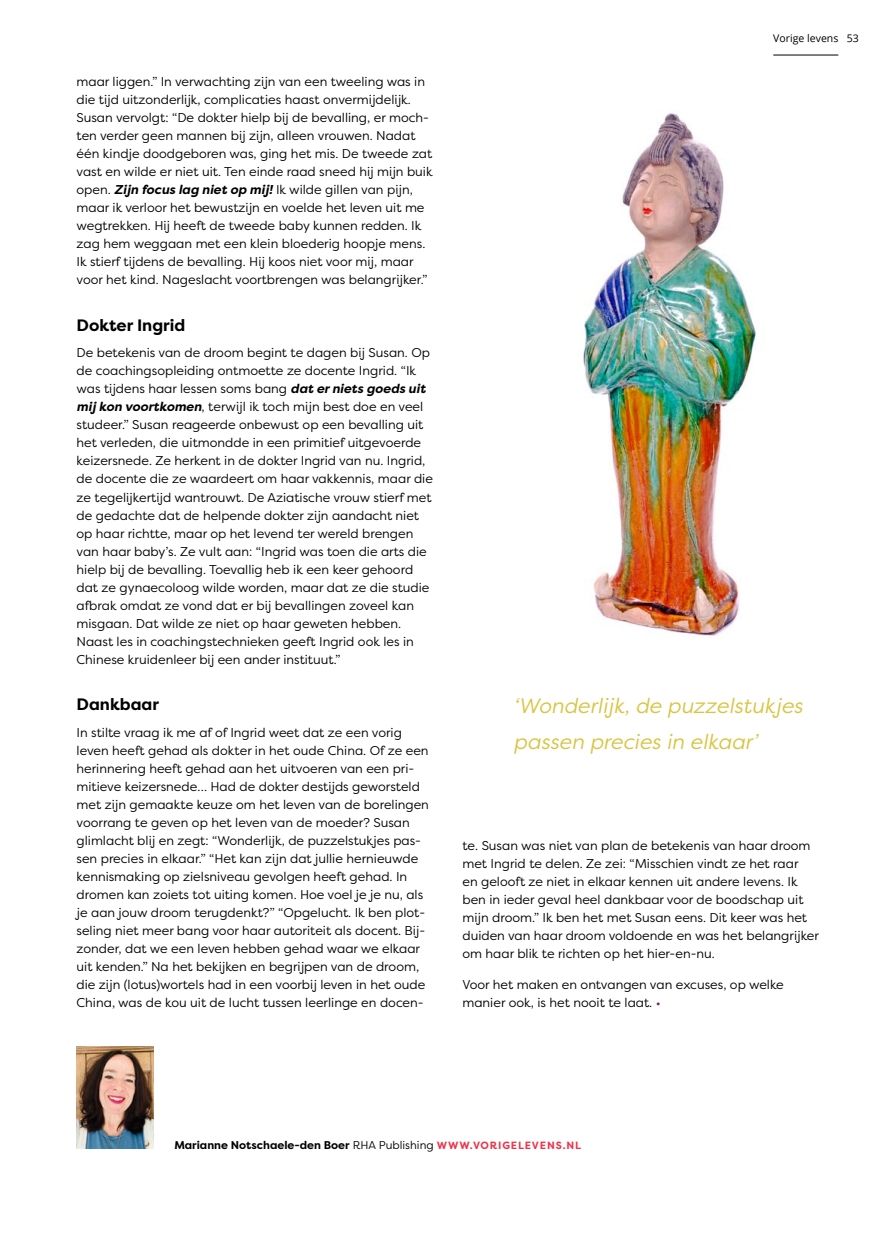
<style>
.page{position:relative;width:893px;height:1234px;background:#fff}
.page>*{position:absolute;margin:0;border:0;box-sizing:border-box;transform-origin:0 0}
.t1{font:italic 21px/36px "Filson Pro";color:#d8c543}
.t2{font:700 16.5px "Filson Pro";color:#000}
.t3{font:12.75px/18px "Filson Pro";color:#000}
.t4{font:700 11.25px "Filson Pro";color:#000}
.t5{font:10.5px "Open Sans";color:#000}
.s1{font-weight:700;font-style:italic}
.s2{color:#722762}
.s3{font-weight:400}
.s4{font-size:10.5px;color:#ee334b}
</style>
<div class="page">
<img style="left:583px;top:113px;width:173px;height:526px">
<img style="left:77px;top:1046px;width:76px;height:102px">
<hr style="left:773px;top:55px;width:65px;height:1px;background:#000">
<p class="t3" style="left:77px;top:72px;width:358px">maar liggen.” In verwachting zijn van een tweeling was in die tijd uitzonderlijk, complicaties haast onvermijdelijk.<br>Susan vervolgt: “De dokter hielp bij de bevalling, er moch&shy;ten verder geen mannen bij zijn, alleen vrouwen. Nadat één kindje doodgeboren was, ging het mis. De tweede zat vast en wilde er niet uit. Ten einde raad sneed hij mijn buik open. <span class="s1">Zijn focus lag niet op mij!</span> Ik wilde gillen van pijn, maar ik verloor het bewustzijn en voelde het leven uit me wegtrekken. Hij heeft de tweede baby kunnen redden. Ik zag hem weggaan met een klein bloederig hoopje mens.<br>Ik stierf tijdens de bevalling. Hij koos niet voor mij, maar voor het kind. Nageslacht voortbrengen was belangrijker.”</p>
<p class="t2" style="left:77px;top:314px;width:110px">Dokter Ingrid</p>
<p class="t3" style="left:77px;top:343px;width:358px">De betekenis van de droom begint te dagen bij Susan. Op de coachingsopleiding ontmoette ze docente Ingrid. “Ik was tijdens haar lessen soms bang <span class="s1">dat er niets goeds uit mij kon voortkomen</span>, terwijl ik toch mijn best doe en veel studeer.” Susan reageerde onbewust op een bevalling uit het verleden, die uitmondde in een primitief uitgevoerde keizersnede. Ze herkent in de dokter Ingrid van nu. Ingrid, de docente die ze waardeert om haar vakkennis, maar die ze tegelijkertijd wantrouwt. De Aziatische vrouw stierf met de gedachte dat de helpende dokter zijn aandacht niet op haar richtte, maar op het levend ter wereld brengen van haar baby’s. Ze vult aan: “Ingrid was toen die arts die hielp bij de bevalling. Toevallig heb ik een keer gehoord dat ze gynaecoloog wilde worden, maar dat ze die studie afbrak omdat ze vond dat er bij bevallingen zoveel kan misgaan. Dat wilde ze niet op haar geweten hebben.<br>Naast les in coachingstechnieken geeft Ingrid ook les in Chinese kruidenleer bij een ander instituut.”</p>
<p class="t2" style="left:77px;top:693px;width:84px">Dankbaar</p>
<p class="t3" style="left:77px;top:722px;width:354px">In stilte vraag ik me af of Ingrid weet dat ze een vorig leven heeft gehad als dokter in het oude China. Of ze een herinnering heeft gehad aan het uitvoeren van een pri&shy;mitieve keizersnede… Had de dokter destijds geworsteld met zijn gemaakte keuze om het leven van de borelingen voorrang te geven op het leven van de moeder? Susan glimlacht blij en zegt: “Wonderlijk, de puzzelstukjes pas&shy;sen precies in elkaar.” “Het kan zijn dat jullie hernieuwde kennismaking op zielsniveau gevolgen heeft gehad. In dromen kan zoiets tot uiting komen. Hoe voel je je nu, als je aan jouw droom terugdenkt?” “Opgelucht. Ik ben plot&shy;seling niet meer bang voor haar autoriteit als docent. Bij&shy;zonder, dat we een leven hebben gehad waar we elkaar uit kenden.” Na het bekijken en begrijpen van de droom, die zijn (lotus)wortels had in een voorbij leven in het oude China, was de kou uit de lucht tussen leerlinge en docen-</p>
<p class="t5" style="left:773px;top:31px;width:67px">Vorige levens</p>
<p class="t5" style="left:847px;top:31px;width:14px">53</p>
<h1 class="t1" style="left:514px;top:686px;width:290px">‘Wonderlijk, de puzzelstukjes passen precies in elkaar’</h1>
<p class="t3" style="left:462px;top:836px;width:358px">te. Susan was niet van plan de betekenis van haar droom met Ingrid te delen. Ze zei: “Misschien vindt ze het raar<br>en gelooft ze niet in elkaar kennen uit andere levens. Ik ben in ieder geval heel dankbaar voor de boodschap uit mijn droom.” Ik ben het met Susan eens. Dit keer was het duiden van haar droom voldoende en was het belangrijker om haar blik te richten op het hier-en-nu.</p>
<p class="t3" style="left:462px;top:975px;width:323px">Voor het maken en ontvangen van excuses, op welke manier ook, is het nooit te laat. <span class="s2">•</span></p>
<p class="t4" style="left:174px;top:1137px;width:408px">Marianne Notschaele-den Boer <span class="s3">RHA Publishing</span> <span class="s4">WWW.VORIGELEVENS.NL</span></p>
</div>
